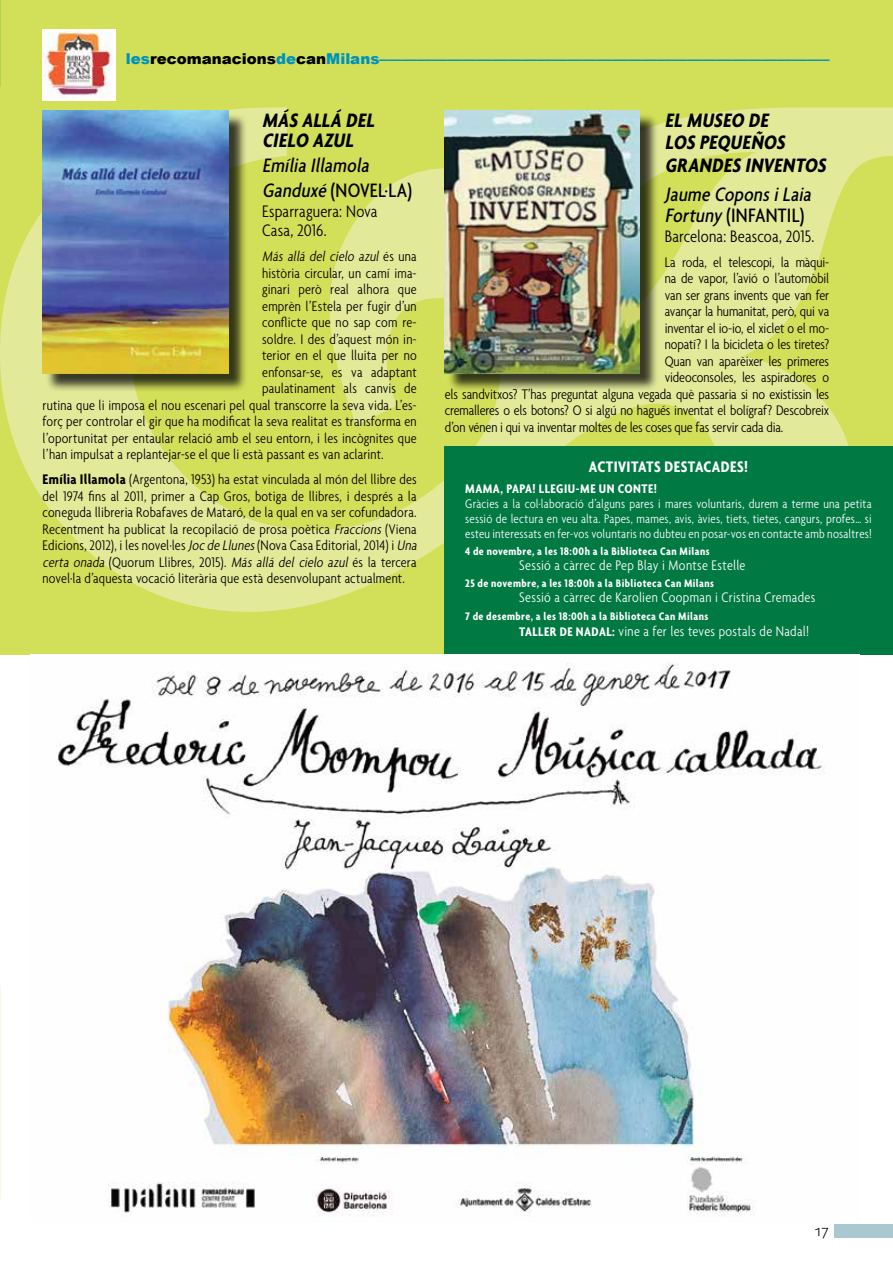
<style>
.page{position:relative;width:893px;height:1263px;background:#fff}
.page>*{position:absolute;margin:0;border:0;box-sizing:border-box;transform-origin:0 0}
.t1{font:italic 500 condensed 21px/25.2px "Agenda";color:#000}
.t2{font:italic 700 condensed 21px/22.5px "Agenda";color:#000}
.t3{font:300 condensed 18px/19.5px "Agenda";letter-spacing:.005em;color:#000}
.t4{font:700 condensed 16.5px "Agenda";color:#fff}
.t5{font:300 condensed 15px/16.5px "Agenda";letter-spacing:.005em;color:#000}
.t6{font:300 condensed 15px "Agenda";letter-spacing:.02em;color:#fff}
.t7{font:900 15px "Arial";color:#0092bf}
.t8{font:300 condensed 15px "Agenda";letter-spacing:-.015em;color:#000}
.t9{font:italic 300 condensed 15px "Agenda";color:#000}
.t10{font:300 15px "Daxline Pro";color:#000}
.t11{font:300 condensed 13.5px/15px "Agenda";letter-spacing:.015em;color:#fff;text-align:justify}
.t12{font:700 condensed 13.5px "Agenda";letter-spacing:.035em;color:#fff}
.t13{font:700 condensed 11.85px "Agenda";letter-spacing:.035em;color:#fff}
.s1{color:#000}
.s2{font-style:normal}
.s3{font-weight:700}
.s4{font-style:italic}
.s5{font-weight:700;font-size:13.5px}
</style>
<div class="page">
<div style="left:834px;top:1224px;width:59px;height:13px;background:#aac8d0"></div>
<div style="left:0;top:0;width:893px;height:655px;background:#d2df59"></div>
<svg style="left:0;top:107px;width:893px;height:533px"></svg>
<img style="left:43px;top:29px;width:73px;height:71px">
<div style="left:445px;top:446px;width:448px;height:209px;background:#007942"></div>
<div style="left:45px;top:113px;width:202px;height:279px;background:#000;opacity:.75"></div>
<img style="left:43px;top:111px;width:185px;height:263px">
<div style="left:447px;top:113px;width:212px;height:278px;background:#000;opacity:.75"></div>
<img style="left:445px;top:111px;width:195px;height:262px">
<img style="left:57px;top:663px;width:768px;height:553px">
<p class="t7" style="left:126px;top:47px;width:705px">les<span class="s1">recomanacions</span>de<span class="s1">can</span>Milans––––––––––––––––––––––––––––––––––––––––––––––––––––––––––––</p>
<h1 class="t2" style="left:262px;top:110px;width:118px;line-height:19.5px">MÁS ALLÁ DEL<br>CIELO AZUL</h1>
<h1 class="t1" style="left:262px;top:152px;width:151px">Emília Illamola<br>Ganduxé<span class="s2">(NOVEL·LA)</span></h1>
<p class="t3" style="left:262px;top:201px;width:117px">Esparraguera: Nova<br>Casa, 2016.</p>
<p class="t9" style="left:262px;top:248px;width:156px">Más allá del cielo azul <span class="s2">é s u n a</span></p>
<p class="t5" style="left:262px;top:265px;width:156px">història circular, un camí ima-</p>
<p class="t5" style="left:262px;top:281px;width:156px">ginari però real alhora que</p>
<p class="t5" style="left:262px;top:298px;width:156px">emprèn l’Estela per fugir d’un</p>
<p class="t5" style="left:262px;top:314px;width:156px">conflicte que no sap com re-</p>
<p class="t5" style="left:262px;top:331px;width:156px">soldre. I des d’aquest món in-</p>
<p class="t5" style="left:262px;top:347px;width:156px">terior en el que lluita per no</p>
<p class="t5" style="left:262px;top:364px;width:156px">enfonsar-se, es va adaptant</p>
<p class="t5" style="left:262px;top:380px;width:156px">paulatinament als canvis de</p>
<p class="t5" style="left:43px;top:397px;width:376px">rutina que li imposa el nou escenari pel qual transcorre la seva vida. L’es-</p>
<p class="t5" style="left:43px;top:413px;width:376px">forç per controlar el gir que ha modificat la seva realitat es transforma en</p>
<p class="t5" style="left:43px;top:430px;width:376px">l’oportunitat per entaular relació amb el seu entorn, i les incògnites que</p>
<p class="t5" style="left:43px;top:446px;width:343px">l’han impulsat a replantejar-se el que li està passant es van aclarint.</p>
<p class="t5" style="left:43px;top:471px;width:379px"><span class="s3">Emília Illamola</span> (Argentona, 1953) ha estat vinculada al món del llibre des del 1974 fins al 2011, primer a Cap Gros, botiga de llibres, i després a la coneguda llibreria Robafaves de Mataró, de la qual en va ser cofundadora.<br>Recentment ha publicat la recopilació de prosa poètica <span class="s4">Fraccions</span> (Viena Edicions, 2012), i les novel·les <span class="s4">Joc de Llunes</span>(Nova Casa Editorial, 2014) i <span class="s4">Una certa onada</span> (Quorum Llibres, 2015). <span class="s4">Más allá del cielo azul</span> és la tercera novel·la d’aquesta vocació literària que està desenvolupant actualment.</p>
<h1 class="t2" style="left:665px;top:108px;width:167px">EL MUSEO DE<br>LOS PEQUEÑOS<br>GRANDES INVENTOS</h1>
<h1 class="t1" style="left:665px;top:184px;width:152px;line-height:21px">Jaume CoponsiLaia<br>Fortuny <span class="s2">(INFANTIL)</span></h1>
<p class="t3" style="left:665px;top:226px;width:151px">Barcelona: Beascoa, 2015.</p>
<p class="t5" style="left:665px;top:254px;width:166px">La roda, el telescopi, la màqui-</p>
<p class="t5" style="left:665px;top:270px;width:166px">na de vapor, l’avió o l’automòbil</p>
<p class="t5" style="left:665px;top:287px;width:166px">van ser grans invents que van fer</p>
<p class="t5" style="left:665px;top:303px;width:166px">avançar la humanitat, però, qui va</p>
<p class="t8" style="left:665px;top:320px;width:166px">inventar el io-io, el xiclet o el mo-</p>
<p class="t8" style="left:665px;top:336px;width:166px">nopatí? I la bicicleta o les tiretes?</p>
<p class="t5" style="left:665px;top:353px;width:166px">Quan van aparèixer les primeres</p>
<p class="t5" style="left:665px;top:369px;width:166px">videoconsoles, les aspiradores o</p>
<p class="t5" style="left:445px;top:386px;width:386px">els sandvitxos? T’has preguntat alguna vegada què passaria si no existissin les</p>
<p class="t5" style="left:445px;top:402px;width:386px">cremalleres o els botons? O si algú no hagués inventat el bolígraf? Descobreix</p>
<p class="t5" style="left:445px;top:419px;width:340px">d’on vénen i qui va inventar moltes de les coses que fas servir cada dia.</p>
<p class="t4" style="left:589px;top:457px;width:9px">ACTIVITATS</p>
<p class="t4" style="left:665px;top:457px;width:9px">DESTACADES</p>
<p class="t4" style="left:744px;top:457px;width:5px">!</p>
<p class="t12" style="left:465px;top:481px;width:193px">Mama, papa! Llegiu-me un conte!</p>
<p class="t11" style="left:465px;top:496px;width:408px">Gràcies a la col·laboració d’alguns pares i mares voluntaris, durem a terme una petita sessió de lectura en veu alta. Papes, mames, avis, àvies, tiets, tietes, cangurs, profes… si esteu interessats en fer-vos voluntaris no dubteu en posar-vos en contacte amb nosaltres!</p>
<p class="t13" style="left:465px;top:544px;width:246px">4 de novembre, a les 18:00h a la Biblioteca Can Milans</p>
<p class="t6" style="left:519px;top:557px;width:228px">Sessió a càrrec de Pep Blay i Montse Estelle</p>
<p class="t13" style="left:465px;top:576px;width:250px">25 de novembre, a les 18:00h a la Biblioteca Can Milans</p>
<p class="t6" style="left:519px;top:589px;width:298px">Sessió a càrrec de Karolien Coopman i Cristina Cremades</p>
<p class="t13" style="left:465px;top:609px;width:245px">7 de desembre, a les 18:00h a la Biblioteca Can Milans</p>
<p class="t6" style="left:519px;top:623px;width:291px"><span class="s5">Taller de Nadal:</span> vine a fer les teves postals de Nadal!</p>
<p class="t10" style="left:815px;top:1220px;width:16px">17</p>
</div>
